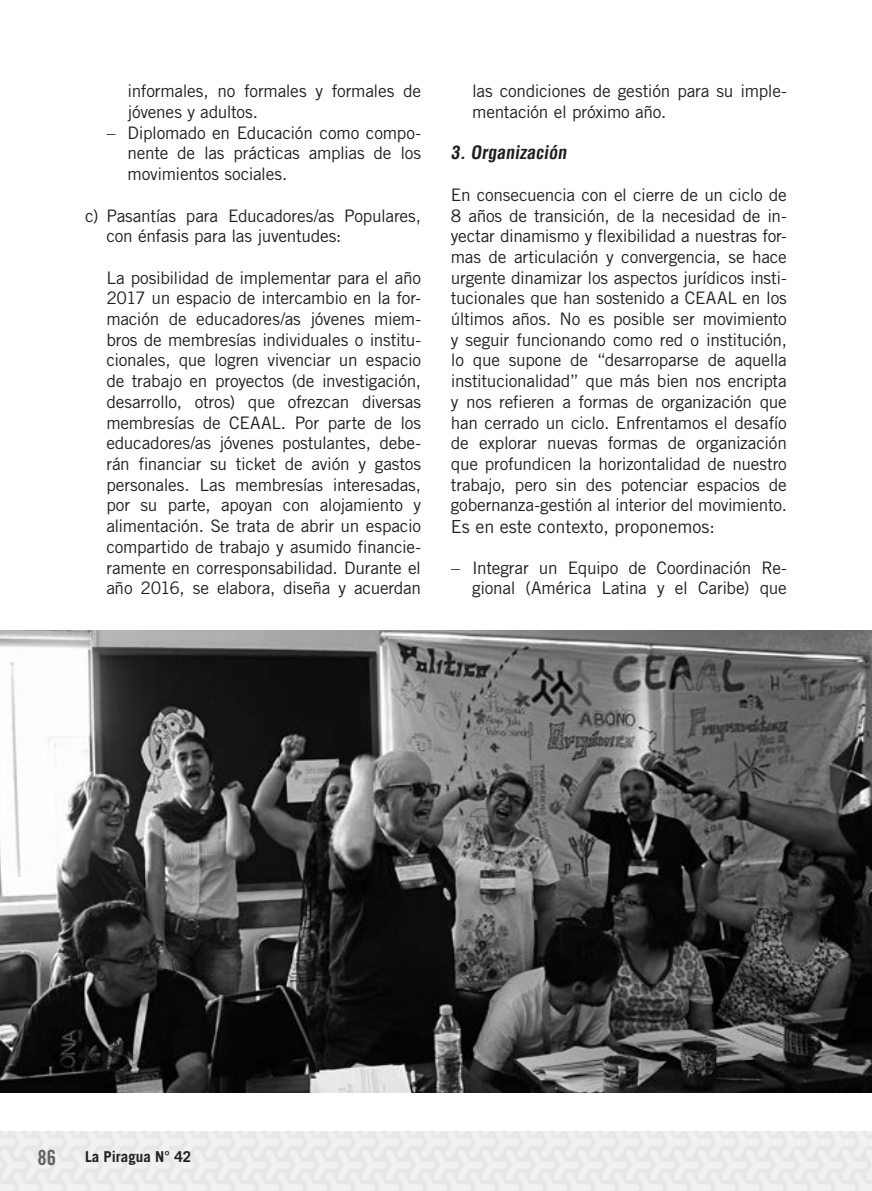
<style>
.page{position:relative;width:872px;height:1191px;background:#fff}
.page>*{position:absolute;margin:0;border:0;box-sizing:border-box;transform-origin:0 0}
.t1{font:21px "Trade Gothic LT Std Bd Cn 20";color:#636366}
.t2{font:18px "Trade Gothic LT Std";color:#231f20}
.Sub_titulo_1{font:700 condensed 18px "Helvetica";color:#231f20}
.Cuerpo_de_texto{font:17.25px/20.7px "Trade Gothic LT Std";letter-spacing:-.015em;color:#231f20}
.t3{font:700 15px "Trade Gothic LT Std";color:#231f20}
</style>
<div class="page">
<div style="left:0;top:1131px;width:872px;height:60px;background:#eeeff0"></div>
<img style="left:0;top:630px;width:872px;height:462px">
<p class="Cuerpo_de_texto" style="left:128px;top:81px;width:295px">informales, no formales y formales de jóvenes y adultos.</p>
<p class="Cuerpo_de_texto" style="left:128px;top:122px;width:295px;text-align:justify">Diplomado en Educación como compo&shy;nente de las prácticas amplias de los movimientos sociales.</p>
<p class="Cuerpo_de_texto" style="left:106px;top:205px;width:316px;text-indent:-21px">c) Pasantías para Educadores/as Populares, con énfasis para las juventudes:</p>
<p class="Cuerpo_de_texto" style="left:106px;top:267px;width:316px;text-align:justify">La posibilidad de implementar para el año 2017 un espacio de intercambio en la for&shy;mación de educadores/as jóvenes miem&shy;bros de membresías individuales o institu&shy;cionales, que logren vivenciar un espacio de trabajo en proyectos (de investigación, desarrollo, otros) que ofrezcan diversas membresías de CEAAL. Por parte de los educadores/as jóvenes postulantes, debe&shy;rán financiar su ticket de avión y gastos personales. Las membresías interesadas, por su parte, apoyan con alojamiento y alimentación. Se trata de abrir un espacio compartido de trabajo y asumido financie&shy;ramente en corresponsabilidad. Durante el año 2016, se elabora, diseña y acuerdan</p>
<p class="Cuerpo_de_texto" style="left:472px;top:81px;width:316px">las condiciones de gestión para su imple&shy;mentación el próximo año.</p>
<p class="Sub_titulo_1" style="left:451px;top:141px;width:120px">3. Organización</p>
<p class="Cuerpo_de_texto" style="left:451px;top:184px;width:337px;text-align:justify">En consecuencia con el cierre de un ciclo de 8 años de transición, de la necesidad de in&shy;yectar dinamismo y flexibilidad a nuestras for&shy;mas de articulación y convergencia, se hace urgente dinamizar los aspectos jurídicos insti&shy;tucionales que han sostenido a CEAAL en los últimos años. No es posible ser movimiento y seguir funcionando como red o institución, lo que supone de “desarroparse de aquella institucionalidad” que más bien nos encripta y nos refieren a formas de organización que han cerrado un ciclo. Enfrentamos el desafío de explorar nuevas formas de organización que profundicen la horizontalidad de nuestro trabajo, pero sin des potenciar espacios de gobernanza-gestión al interior del movimiento.</p>
<p class="t2" style="left:451px;top:516px;width:265px">Es en este contexto, proponemos:</p>
<p class="Cuerpo_de_texto" style="left:472px;top:557px;width:316px">Integrar un Equipo de Coordinación Re&shy;gional (América Latina y el Caribe) que</p>
<p class="t1" style="left:37px;top:1145px;width:20px">86</p>
<p class="t3" style="left:85px;top:1147px;width:108px">La Piragua N° 42</p>
</div>
